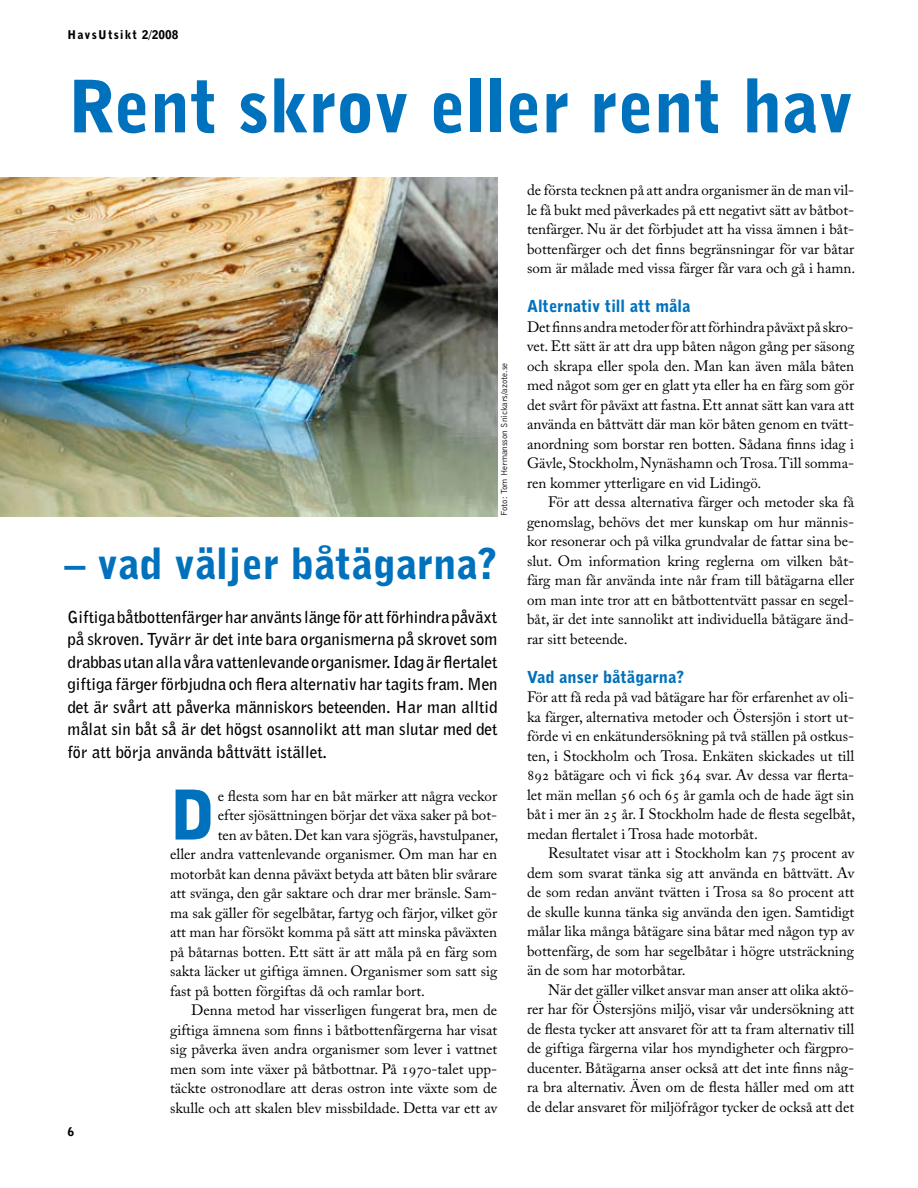
<style>
.page{position:relative;width:918px;height:1188px;background:#fff}
.page>*{position:absolute;margin:0;border:0;box-sizing:border-box;transform-origin:0 0}
.t1{font:900 72px "Bell Gothic BT";color:#0071bc}
.t2{font:900 68.4px "Bell Gothic BT";color:#0071bc}
.t3{font:900 42px "Bell Gothic BT";color:#0071bc}
.t4{font:700 16.5px/22.5px "Bell Gothic BT";color:#000;text-align:justify}
.t5{font:900 16.5px "Bell Gothic BT";color:#0071bc}
.t6{font:15px/19.5px "Adobe Caslon Pro";color:#000;text-align:justify}
.t7{font:900 12px "Bell Gothic BT";letter-spacing:.1em;color:#000}
.t8{font:9px "Bell Gothic BT";color:#000}
</style>
<div class="page">
<img style="left:0;top:177px;width:498px;height:339px">
<p class="t7" style="left:68px;top:28px;width:112px">HavsUtsikt 2/2008</p>
<h1 class="t1" style="left:68px;top:61px;width:788px">Rent skrov eller rent hav</h1>
<p class="t8" style="left:499px;top:516px;width:155px;rotate:-90deg">Foto: Tom Hermansson S nickars/azote.se</p>
<h3 class="t3" style="left:64px;top:538px;width:433px">– vad väljer båtägarna?</h3>
<p class="t4" style="left:68px;top:605px;width:431px">Giftiga båtbottenfärger har använts länge för att förhindra påväxt på skroven. Tyvärr är det inte bara organismerna på skrovet som drabbas utan alla våra vattenlevande organismer. Idag är flertalet giftiga färger förbjudna och flera alternativ har tagits fram. Men det är svårt att påverka människors beteenden. Har man alltid målat sin båt så är det högst osannolikt att man slutar med det för att börja använda båttvätt istället.</p>
<p class="t7" style="left:68px;top:1125px;width:8px">6</p>
<h2 class="t2" style="left:170px;top:772px;width:36px">D</h2>
<p class="t6" style="left:218px;top:786px;width:281px">e flesta som har en båt märker att några veckor</p>
<p class="t6" style="left:218px;top:805px;width:281px">efter sjösättningen börjar det växa saker på bot-</p>
<p class="t6" style="left:218px;top:825px;width:282px">ten av båten. Det kan vara sjögräs, havstulpaner,</p>
<p class="t6" style="left:170px;top:844px;width:329px">eller andra vattenlevande organismer. Om man har en</p>
<p class="t6" style="left:170px;top:864px;width:329px">motorbåt kan denna påväxt betyda att båten blir svårare</p>
<p class="t6" style="left:170px;top:883px;width:329px">att svänga, den går saktare och drar mer bränsle. Sam-</p>
<p class="t6" style="left:170px;top:903px;width:329px">ma sak gäller för segelbåtar, fartyg och färjor, vilket gör</p>
<p class="t6" style="left:170px;top:922px;width:329px">att man har försökt komma på sätt att minska påväxten</p>
<p class="t6" style="left:170px;top:942px;width:329px">på båtarnas botten. Ett sätt är att måla på en färg som</p>
<p class="t6" style="left:170px;top:961px;width:329px">sakta läcker ut giftiga ämnen. Organismer som satt sig</p>
<p class="t6" style="left:170px;top:981px;width:256px">fast på botten förgiftas då och ramlar bort.</p>
<p class="t6" style="left:191px;top:1000px;width:307px">Denna metod har visserligen fungerat bra, men de</p>
<p class="t6" style="left:170px;top:1020px;width:329px">giftiga ämnena som finns i båtbottenfärgerna har visat</p>
<p class="t6" style="left:170px;top:1039px;width:329px">sig påverka även andra organismer som lever i vattnet</p>
<p class="t6" style="left:170px;top:1059px;width:329px">men som inte växer på båtbottnar. På 1970-talet upp-</p>
<p class="t6" style="left:170px;top:1078px;width:329px">täckte ostronodlare att deras ostron inte växte som de</p>
<p class="t6" style="left:170px;top:1098px;width:329px">skulle och att skalen blev missbildade. Detta var ett av</p>
<p class="t6" style="left:527px;top:180px;width:330px">de första tecknen på att andra organismer än de man vil&shy;le få bukt med påverkades på ett negativt sätt av båtbot&shy;tenfärger. Nu är det förbjudet att ha vissa ämnen i båt&shy;bottenfärger och det finns begränsningar för var båtar som är målade med vissa färger får vara och gå i hamn.</p>
<p class="t5" style="left:527px;top:296px;width:165px">Alternativ till att måla</p>
<p class="t6" style="left:527px;top:317px;width:329px">Det finns andra metoder för att förhindra påväxt på skro&shy;vet. Ett sätt är att dra upp båten någon gång per säsong och skrapa eller spola den. Man kan även måla båten med något som ger en glatt yta eller ha en färg som gör det svårt för påväxt att fastna. Ett annat sätt kan vara att använda en båttvätt där man kör båten genom en tvätt&shy;anordning som borstar ren botten. Sådana finns idag i Gävle, Stockholm, Nynäshamn och Trosa. Till somma&shy;ren kommer ytterligare en vid Lidingö.</p>
<p class="t6" style="left:527px;top:492px;width:329px;text-indent:21px">För att dessa alternativa färger och metoder ska få genomslag, behövs det mer kunskap om hur männis&shy;kor resonerar och på vilka grundvalar de fattar sina be&shy;slut. Om information kring reglerna om vilken båt&shy;färg man får använda inte når fram till båtägarna eller om man inte tror att en båtbottentvätt passar en segel&shy;båt, är det inte sannolikt att individuella båtägare änd&shy;rar sitt beteende.</p>
<p class="t5" style="left:527px;top:666px;width:158px">Vad anser båtägarna?</p>
<p class="t6" style="left:527px;top:687px;width:330px">För att få reda på vad båtägare har för erfarenhet av oli&shy;ka färger, alternativa metoder och Östersjön i stort ut&shy;förde vi en enkätundersökning på två ställen på ostkus&shy;ten, i Stockholm och Trosa. Enkäten skickades ut till 892 båtägare och vi fick 364 svar. Av dessa var flerta&shy;let män mellan 56 och 65 år gamla och de hade ägt sin båt i mer än 25 år. I Stockholm hade de flesta segelbåt, medan flertalet i Trosa hade motorbåt.</p>
<p class="t6" style="left:527px;top:843px;width:329px;text-indent:21px">Resultatet visar att i Stockholm kan 75 procent av dem som svarat tänka sig att använda en båttvätt. Av de som redan använt tvätten i Trosa sa 80 procent att de skulle kunna tänka sig använda den igen. Samtidigt målar lika många båtägare sina båtar med någon typ av bottenfärg, de som har segelbåtar i högre utsträckning än de som har motorbåtar.</p>
<p class="t6" style="left:527px;top:980px;width:329px;text-indent:21px">När det gäller vilket ansvar man anser att olika aktö&shy;rer har för Östersjöns miljö, visar vår undersökning att de flesta tycker att ansvaret för att ta fram alternativ till de giftiga färgerna vilar hos myndigheter och färgpro&shy;ducenter. Båtägarna anser också att det inte finns någ&shy;ra bra alternativ. Även om de flesta håller med om att de delar ansvaret för miljöfrågor tycker de också att det</p>
</div>
